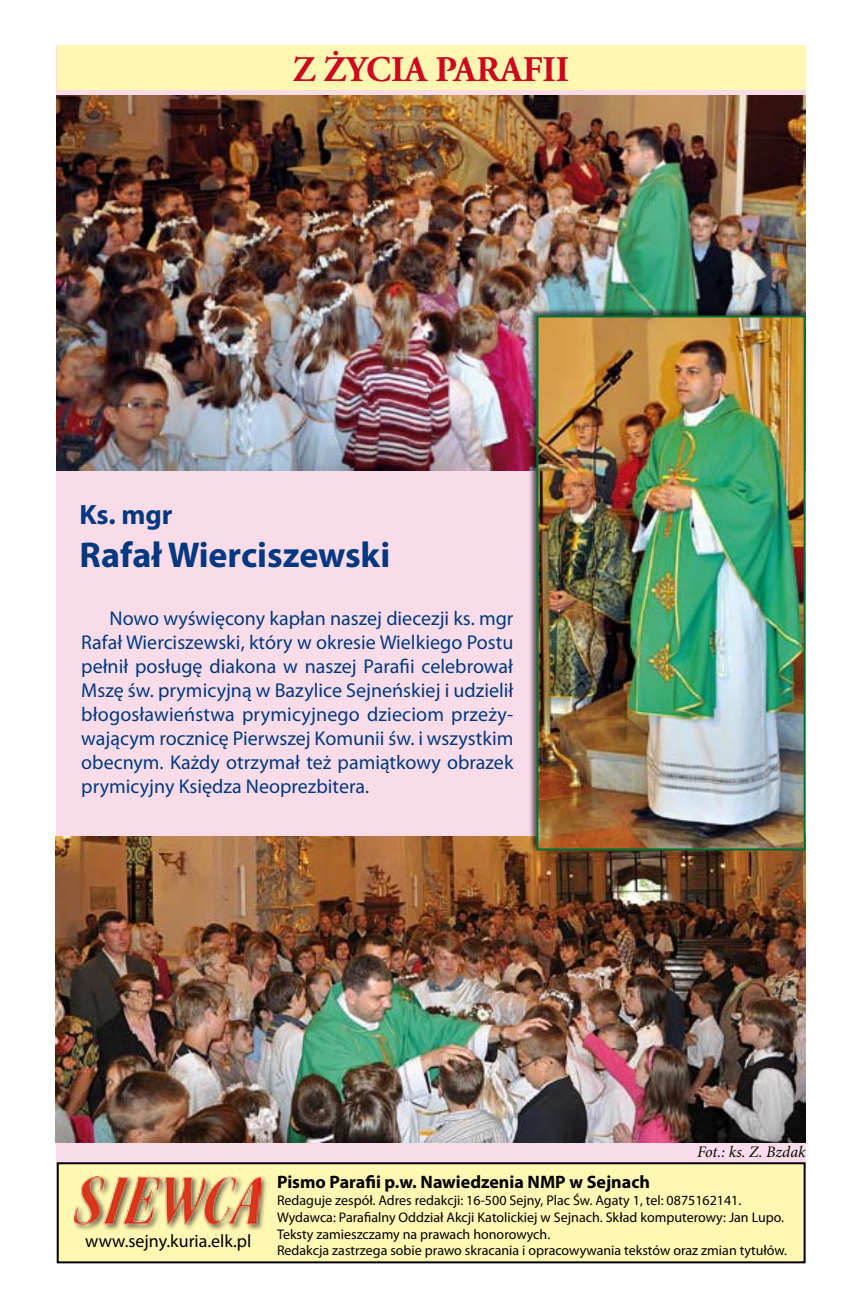
<style>
.page{position:relative;width:851px;height:1304px;background:#fff}
.page>*{position:absolute;margin:0;border:0;box-sizing:border-box;transform-origin:0 0}
.t1{font:700 36px "Myriad Pro";color:#003882}
.t2{font:700 36px "Adobe Garamond Pro";color:#cc071e}
.t3{font:700 28px "Myriad Pro";color:#003882}
.t4{font:20px/24px "Myriad Pro";color:#003882;text-align:justify}
.t5{font:700 18px "Myriad Pro";color:#000}
.t6{font:18px "Myriad Pro";color:#000}
.t7{font:italic 16px "Minion Pro";letter-spacing:-.005em;color:#000}
.t8{font:14px/16.8px "Myriad Pro";color:#000}
</style>
<div class="page">
<div style="left:415px;top:83px;width:27px;height:1094px;background:#fadce9"></div>
<div style="left:442px;top:45px;width:363px;height:1125px;background:#fadce9"></div>
<div style="left:57px;top:45px;width:363px;height:1123px;background:#fadce9"></div>
<div style="left:57px;top:45px;width:748px;height:45px;background:#fff7b2"></div>
<div style="left:58px;top:1163px;width:746px;height:99px;background:#fff7b2"></div>
<div style="left:57px;top:1162px;width:748px;height:101px;border:2px solid #000"></div>
<div style="left:72px;top:1173px;width:196px;height:59px;background:#000;opacity:.6"></div>
<img style="left:75px;top:1176px;width:185px;height:49px">
<img style="left:55px;top:836px;width:750px;height:307px">
<img style="left:57px;top:95px;width:748px;height:375px">
<div style="left:527px;top:306px;width:280px;height:547px;background:#000;opacity:.59"></div>
<img style="left:539px;top:318px;width:263px;height:529px">
<div style="left:536px;top:315px;width:269px;height:535px;border:2px solid #007133"></div>
<h1 class="t2" style="left:293px;top:48px;width:277px">Z ŻYCIA PARAFII</h1>
<h2 class="t3" style="left:79px;top:496px;width:95px">Ks. mgr</h2>
<h1 class="t1" style="left:79px;top:531px;width:312px">Rafał Wierciszewski</h1>
<p class="t4" style="left:81px;top:606px;width:433px;text-indent:28px">Nowo wyświęcony kapłan naszej diecezji ks. mgr Rafał Wierciszewski, który w okresie Wielkiego Postu pełnił posługę diakona w naszej Parafii celebrował Mszę św. prymicyjną w Bazylice Sejneńskiej i udzielił błogosławieństwa prymicyjnego dzieciom przeży&shy;wającym rocznicę Pierwszej Komunii św. i wszystkim obecnym. Każdy otrzymał też pamiątkowy obrazek prymicyjny Księdza Neoprezbitera.</p>
<p class="t7" style="left:697px;top:1143px;width:110px">Fot.: ks. Z. Bzdak</p>
<p class="t6" style="left:85px;top:1229px;width:168px">www.sejny.kuria.elk.pl</p>
<p class="t5" style="left:277px;top:1170px;width:374px">Pismo Parafii p.w. Nawiedzenia NMP w Sejnach</p>
<p class="t8" style="left:277px;top:1192px;width:511px">Redaguje zespół. Adres redakcji: 16-500 Sejny, Plac Św. Agaty 1, tel: 0875162141.<br>Wydawca: Parafialny Oddział Akcji Katolickiej w Sejnach. Skład komputerowy: Jan Lupo.<br>Teksty zamieszczamy na prawach honorowych.<br>Redakcja zastrzega sobie prawo skracania i opracowywania tekstów oraz zmian tytułów.</p>
</div>
